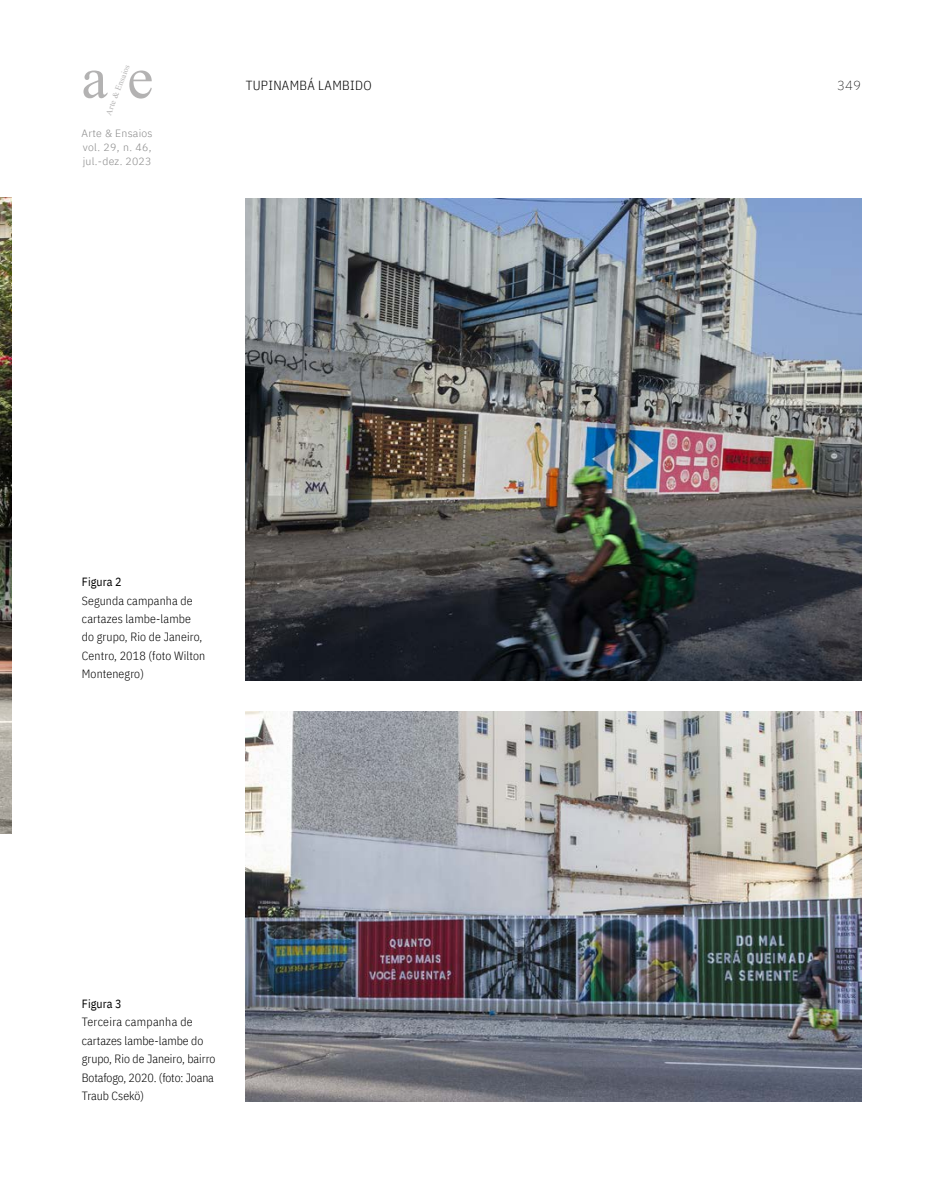
<style>
.page{position:relative;width:943px;height:1191px;background:#fff}
.page>*{position:absolute;margin:0;border:0;box-sizing:border-box;transform-origin:0 0}
.t1{font:59.15px "Times New Roman";color:#b3b2b2}
.t2{font:300 13.12px "IBM Plex Sans Cond";letter-spacing:.025em;color:#000}
.t3{font:200 13.12px "IBM Plex Sans";color:#000}
.t4{font:300 11.9px/18.4px "IBM Plex Sans Cond";letter-spacing:.01em;color:#000}
.t5{font:11.9px "IBM Plex Sans Cond";letter-spacing:.01em;color:#000}
.t6{font:300 10.5px/14px "IBM Plex Sans";letter-spacing:.025em;color:#878787;text-align:justify}
.t7{font:8.4px "Times New Roman";color:#b3b2b2}
</style>
<div class="page">
<img style="left:0;top:197px;width:11px;height:636px">
<img style="left:246px;top:198px;width:615px;height:483px">
<img style="left:246px;top:711px;width:615px;height:390px">
<p class="t7" style="left:103px;top:112px;width:55px;rotate:-69deg">Arte &amp; Ensaios</p>
<p class="t6" style="left:82px;top:125px;width:72px">Arte &amp; Ensaios vol. 29, n. 46, jul.-dez. 2023</p>
<h1 class="t1" style="left:81px;top:36px;width:73px">a e</h1>
<p class="t2" style="left:246px;top:75px;width:127px">TUPINAMBÁ LAMBIDO</p>
<p class="t3" style="left:837px;top:75px;width:25px">349</p>
<p class="t5" style="left:82px;top:573px;width:41px">Figura 2</p>
<p class="t4" style="left:82px;top:590px;width:125px">Segunda campanha de cartazes lambe-lambe do grupo, Rio de Janeiro,<br>Centro, 2018 (foto Wilton<br>Montenegro)</p>
<p class="t5" style="left:82px;top:994px;width:41px">Figura 3</p>
<p class="t4" style="left:82px;top:1012px;width:135px">Terceira campanha de cartazes lambe-lambe do grupo, Rio de Janeiro, bairro<br>Botafogo, 2020. (foto: Joana<br>Traub Csekö)</p>
</div>
